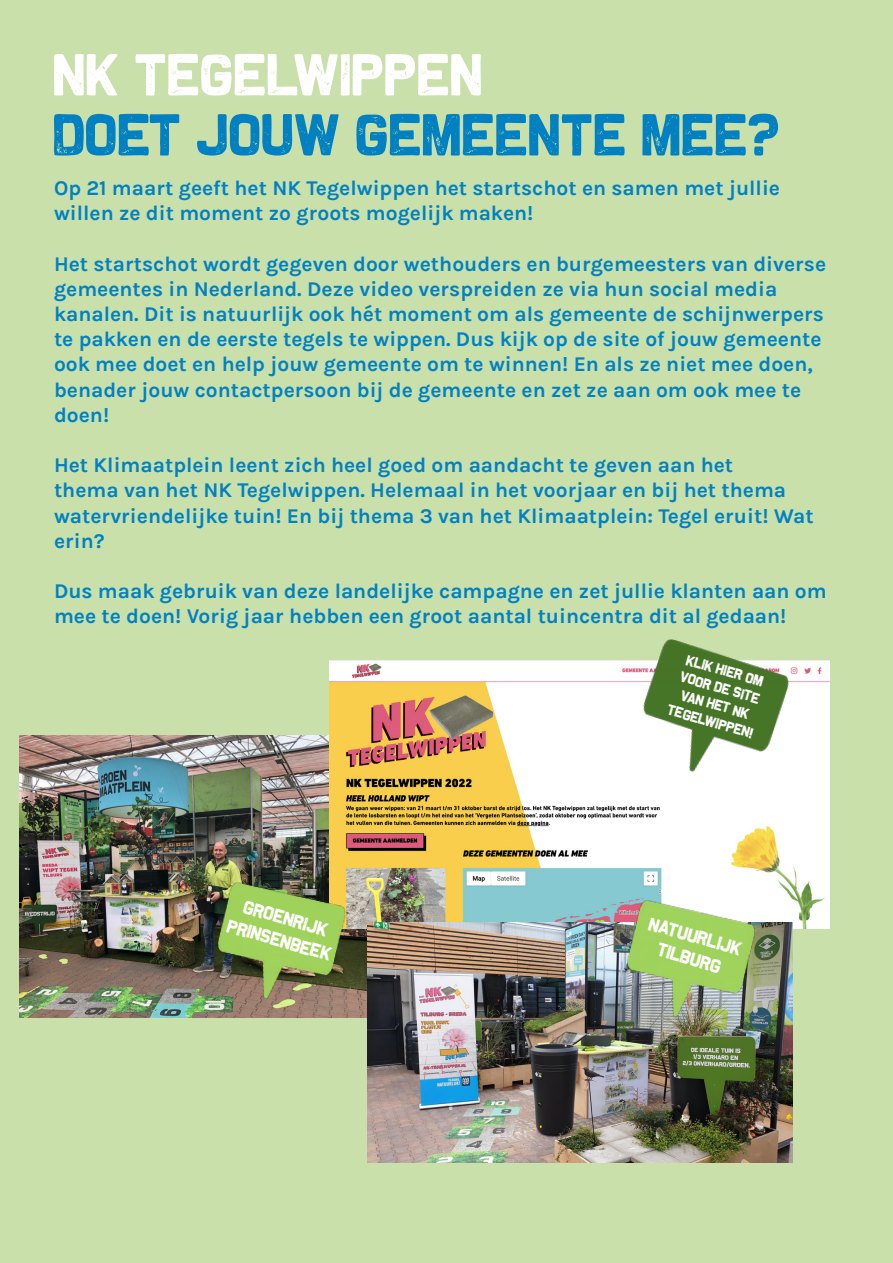
<style>
.page{position:relative;width:893px;height:1263px;background:#c9e0ab}
.page>*{position:absolute;margin:0;border:0;box-sizing:border-box;transform-origin:0 0}
.t1{font:60px "The Slugand Lion";color:#0181c1}
.t2{font:60px "The Slugand Lion";color:#fff}
.t3{font:700 21px/25.2px "Karla";color:#0181c1}
.t4{font:18.9px/22.6px "The Slugand Lion";color:#fff;text-align:center}
.t5{font:14.7px/17.7px "The Slugand Lion";color:#fff;text-align:center}
</style>
<div class="page">
<img style="left:20px;top:736px;width:347px;height:282px">
<img style="left:330px;top:660px;width:500px;height:269px">
<img style="left:367px;top:923px;width:425px;height:239px">
<img style="left:618px;top:900px;width:141px;height:124px">
<img style="left:629px;top:639px;width:165px;height:145px">
<img style="left:208px;top:882px;width:141px;height:124px">
<h1 class="t2" style="left:54px;top:42px;width:431px">NK TEGELWIPPEN</h1>
<h1 class="t1" style="left:54px;top:102px;width:728px">DOET JOUW GEMEENTE MEE?</h1>
<p class="t3" style="left:54px;top:175px;width:727px">Op 21 maart geeft het NK Tegelwippen het startschot en samen met jullie willen ze dit moment zo groots mogelijk maken!</p>
<p class="t3" style="left:54px;top:251px;width:774px">Het startschot wordt gegeven door wethouders en burgemeesters van diverse gemeentes in Nederland. Deze video verspreiden ze via hun social media kanalen. Dit is natuurlijk ook hét moment om als gemeente de schijnwerpers te pakken en de eerste tegels te wippen. Dus kijk op de site of jouw gemeente ook mee doet en help jouw gemeente om te winnen! En als ze niet mee doen, benader jouw contactpersoon bij de gemeente en zet ze aan om ook mee te doen!</p>
<p class="t3" style="left:54px;top:453px;width:761px">Het Klimaatplein leent zich heel goed om aandacht te geven aan het<br>thema van het NK Tegelwippen. Helemaal in het voorjaar en bij het thema watervriendelijke tuin! En bij thema 3 van het Klimaatplein: Tegel eruit! Wat erin?</p>
<p class="t3" style="left:54px;top:579px;width:774px">Dus maak gebruik van deze landelijke campagne en zet jullie klanten aan om mee te doen! Vorig jaar hebben een groot aantal tuincentra dit al gedaan!</p>
<p class="t4" style="left:238px;top:893px;width:109px;rotate:16deg">GROENRIJK<br>PRINSENBEEK</p>
<p class="t5" style="left:685px;top:650px;width:90px;rotate:16deg">klik hier om voor de site van het nK tegelwippen!</p>
<p class="t4" style="left:653px;top:912px;width:97px;rotate:16deg">Natuurlijk<br>Tilburg</p>
</div>
